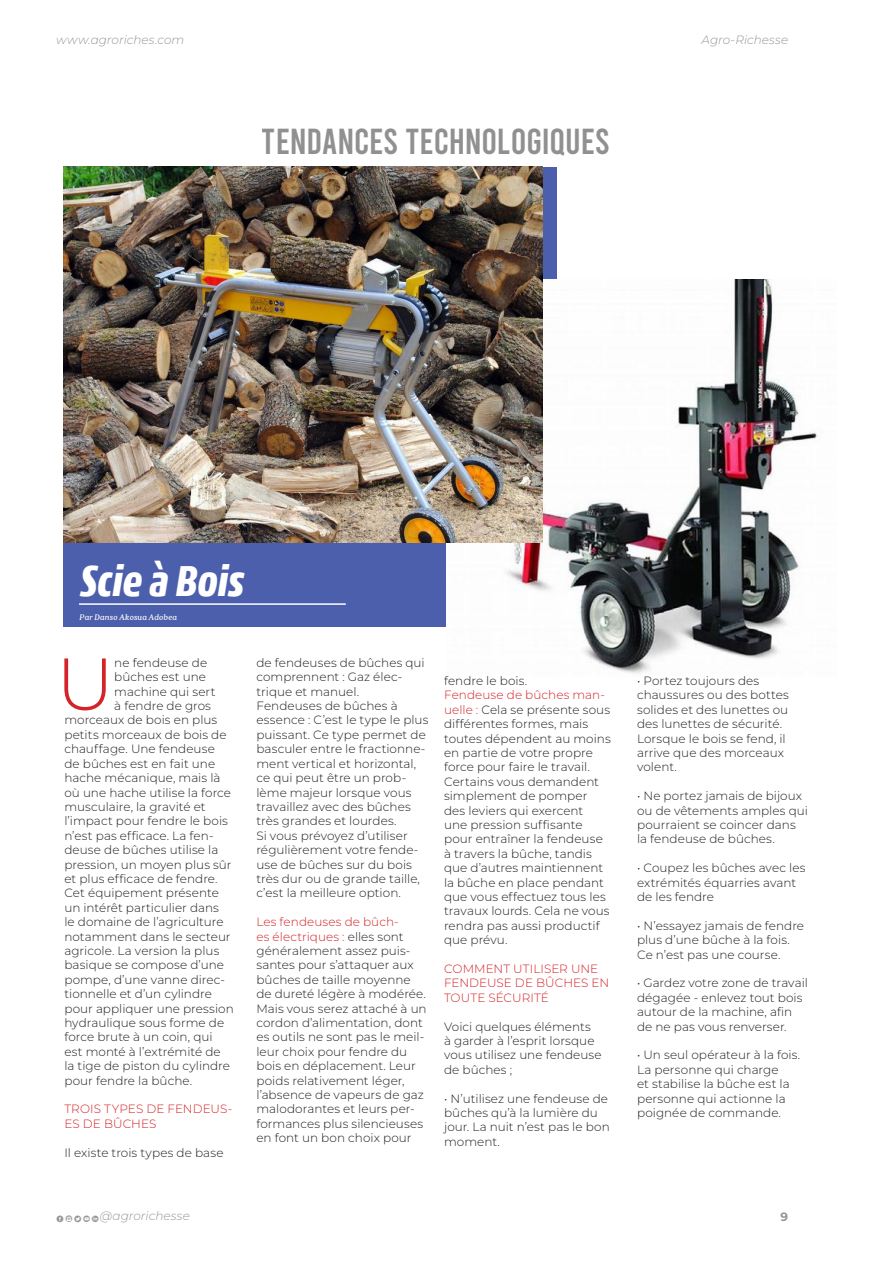
<style>
.page{position:relative;width:893px;height:1263px;background:#fff}
.page>*{position:absolute;margin:0;border:0;box-sizing:border-box;transform-origin:0 0}
.t1{font:300 73.65px "Montserrat";color:#d42429}
.t2{font:italic 700 condensed 43.5px "Akko Pro";letter-spacing:-.005em;color:#fff}
.t3{font:36px "Bebas";letter-spacing:-.005em;color:#757575}
.t4{font:300 12px/14.4px "Montserrat";letter-spacing:.005em;color:#241f1f}
.t5{font:300 12px/14.4px "Montserrat";letter-spacing:.005em;color:#d42429}
.t6{font:italic 300 12px "Montserrat";color:#969698}
.t7{font:700 12px "Montserrat";color:#969698}
.t8{font:italic 700 9px "Quincy CF";letter-spacing:.02em;color:#fff}
.s1{color:#d42429}
.s2{font-family:"Social Circles";font-weight:400;font-style:normal}
</style>
<div class="page">
<div style="left:64px;top:168px;width:493px;height:459px;background:#4c5fac"></div>
<img style="left:446px;top:280px;width:371px;height:393px">
<hr style="left:79px;top:603px;width:267px;height:2px;background:#fff">
<img style="left:64px;top:166px;width:478px;height:377px">
<p class="t6" style="left:56px;top:32px;width:130px">www.agroriches.com</p>
<p class="t6" style="left:702px;top:32px;width:88px">Agro-Richesse</p>
<h3 class="t3" style="left:262px;top:124px;width:350px">TENDANCES TECHNOLOGIQUES</h3>
<h2 class="t2" style="left:80px;top:554px;width:166px">Scie à Bois</h2>
<p class="t8" style="left:80px;top:612px;width:99px">Par Danso Akosua Adobea</p>
<h1 class="t1" style="left:56px;top:635px;width:60px">U</h1>
<p class="t4" style="left:114px;top:655px;width:94px">ne fendeuse de</p>
<p class="t4" style="left:114px;top:669px;width:93px">bûches est une</p>
<p class="t4" style="left:114px;top:684px;width:103px">machine qui sert</p>
<p class="t4" style="left:114px;top:698px;width:98px">à fendre de gros</p>
<p class="t4" style="left:64px;top:713px;width:154px">morceaux de bois en plus</p>
<p class="t4" style="left:64px;top:727px;width:164px">petits morceaux de bois de</p>
<p class="t4" style="left:64px;top:741px;width:152px">chauffage. Une fendeuse</p>
<p class="t4" style="left:64px;top:756px;width:152px">de bûches est en fait une</p>
<p class="t4" style="left:64px;top:770px;width:158px">hache mécanique, mais là</p>
<p class="t4" style="left:64px;top:785px;width:168px">où une hache utilise la force</p>
<p class="t4" style="left:64px;top:799px;width:143px">musculaire, la gravité et</p>
<p class="t4" style="left:64px;top:813px;width:165px">l’impact pour fendre le bois</p>
<p class="t4" style="left:64px;top:828px;width:151px">n’est pas efficace. La fen-</p>
<p class="t4" style="left:64px;top:842px;width:155px">deuse de bûches utilise la</p>
<p class="t4" style="left:64px;top:857px;width:169px">pression, un moyen plus sûr</p>
<p class="t4" style="left:64px;top:871px;width:155px">et plus efficace de fendre.</p>
<p class="t4" style="left:64px;top:885px;width:156px">Cet équipement présente</p>
<p class="t4" style="left:64px;top:900px;width:156px">un intérêt particulier dans</p>
<p class="t4" style="left:64px;top:914px;width:161px">le domaine de l’agriculture</p>
<p class="t4" style="left:64px;top:929px;width:168px">notamment dans le secteur</p>
<p class="t4" style="left:64px;top:943px;width:157px">agricole. La version la plus</p>
<p class="t4" style="left:64px;top:957px;width:161px">basique se compose d’une</p>
<p class="t4" style="left:64px;top:972px;width:162px">pompe, d’une vanne direc-</p>
<p class="t4" style="left:64px;top:986px;width:149px">tionnelle et d’un cylindre</p>
<p class="t4" style="left:64px;top:1001px;width:171px">pour appliquer une pression</p>
<p class="t4" style="left:64px;top:1015px;width:161px">hydraulique sous forme de</p>
<p class="t4" style="left:64px;top:1029px;width:150px">force brute à un coin, qui</p>
<p class="t4" style="left:64px;top:1044px;width:158px">est monté à l’extrémité de</p>
<p class="t4" style="left:64px;top:1058px;width:167px">la tige de piston du cylindre</p>
<p class="t4" style="left:64px;top:1073px;width:129px">pour fendre la bûche.</p>
<p class="t5" style="left:64px;top:1101px;width:169px">TROIS TYPES DE FENDEUS-<br>ES DE BÛCHES</p>
<p class="t4" style="left:64px;top:1145px;width:161px">Il existe trois types de base</p>
<p class="t4" style="left:256px;top:655px;width:174px">de fendeuses de bûches qui comprennent : Gaz élec&shy;trique et manuel.<br>Fendeuses de bûches à essence : C’est le type le plus puissant. Ce type permet de basculer entre le fractionne&shy;ment vertical et horizontal, ce qui peut être un prob&shy;lème majeur lorsque vous travaillez avec des bûches très grandes et lourdes.<br>Si vous prévoyez d’utiliser régulièrement votre fende&shy;use de bûches sur du bois très dur ou de grande taille, c’est la meilleure option.</p>
<p class="t4" style="left:256px;top:914px;width:172px"><span class="s1">Les fendeuses de bûch-<br>es électriques :</span> elles sont généralement assez puis&shy;santes pour s’attaquer aux bûches de taille moyenne de dureté légère à modérée.<br>Mais vous serez attaché à un cordon d’alimentation, dont es outils ne sont pas le meil&shy;leur choix pour fendre du bois en déplacement. Leur poids relativement léger, l’absence de vapeurs de gaz malodorantes et leurs per&shy;formances plus silencieuses en font un bon choix pour</p>
<p class="t4" style="left:444px;top:673px;width:85px">fendre le bois.</p>
<p class="t4" style="left:444px;top:688px;width:168px"><span class="s1">Fendeuse de bûches man&shy;uelle :</span> Cela se présente sous différentes formes, mais toutes dépendent au moins en partie de votre propre force pour faire le travail.<br>Certains vous demandent simplement de pomper des leviers qui exercent<br>une pression suffisante pour entraîner la fendeuse à travers la bûche, tandis que d’autres maintiennent la bûche en place pendant que vous effectuez tous les travaux lourds. Cela ne vous rendra pas aussi productif que prévu.</p>
<p class="t5" style="left:444px;top:961px;width:167px">COMMENT UTILISER UNE<br>FENDEUSE DE BÛCHES EN<br>TOUTE SÉCURITÉ</p>
<p class="t4" style="left:444px;top:1019px;width:159px">Voici quelques éléments<br>à garder à l’esprit lorsque vous utilisez une fendeuse de bûches ;</p>
<p class="t4" style="left:444px;top:1091px;width:167px">• N’utilisez une fendeuse de bûches qu’à la lumière du jour. La nuit n’est pas le bon moment.</p>
<p class="t4" style="left:637px;top:673px;width:153px">• Portez toujours des chaussures ou des bottes solides et des lunettes ou des lunettes de sécurité.<br>Lorsque le bois se fend, il arrive que des morceaux volent.</p>
<p class="t4" style="left:637px;top:788px;width:172px">• Ne portez jamais de bijoux ou de vêtements amples qui pourraient se coincer dans la fendeuse de bûches.</p>
<p class="t4" style="left:637px;top:860px;width:170px">• Coupez les bûches avec les extrémités équarries avant de les fendre</p>
<p class="t4" style="left:637px;top:918px;width:168px">• N’essayez jamais de fendre plus d’une bûche à la fois.<br>Ce n’est pas une course.</p>
<p class="t4" style="left:637px;top:976px;width:172px">• Gardez votre zone de travail dégagée - enlevez tout bois autour de la machine, afin de ne pas vous renverser.</p>
<p class="t4" style="left:637px;top:1048px;width:165px">• Un seul opérateur à la fois.<br>La personne qui charge<br>et stabilise la bûche est la personne qui actionne la poignée de commande.</p>
<p class="t6" style="left:56px;top:1207px;width:135px"><span class="s2">fityl</span>@agrorichesse</p>
<p class="t7" style="left:780px;top:1208px;width:9px">9</p>
</div>
